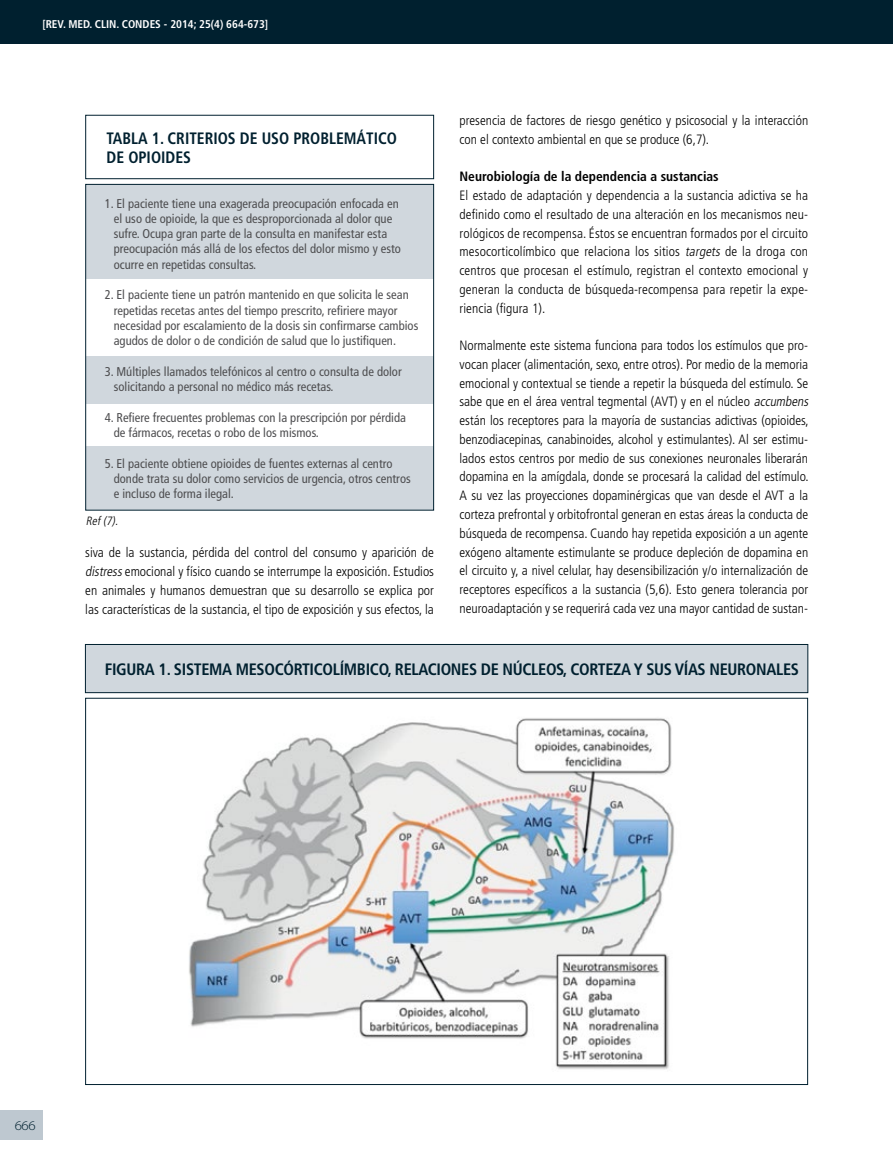
<style>
.page{position:relative;width:893px;height:1170px;background:#fff}
.page>*{position:absolute;margin:0;border:0;box-sizing:border-box;transform-origin:0 0}
.t1{font:700 condensed 16.5px "Frutiger";letter-spacing:-.02em;color:#00202f}
.t2{font:700 condensed 16.5px/19.8px "Frutiger";color:#00202f;scale:.95 1}
.t3{font:300 condensed 13.5px/18.8px "Frutiger";color:#000;text-align:justify}
.t4{font:700 condensed 13.5px "Frutiger";color:#000}
.t5{font:300 13.5px "Myriad Pro";color:#00202f;scale:1.1 1}
.t6{font:condensed 12.75px/15.3px "Frutiger";color:#4d4d4f}
.t7{font:italic 300 condensed 12px "Frutiger";color:#000}
.t8{font:700 condensed 11.25px "Frutiger";color:#fff}
.s1{font-style:italic}
</style>
<div class="page">
<div style="left:0;top:1110px;width:43px;height:30px;background:#bec8d0"></div>
<div style="left:0;top:0;width:893px;height:44px;background:#00202f"></div>
<div style="left:86px;top:184px;width:348px;height:95px;background:#d0d7dd"></div>
<div style="left:86px;top:356px;width:348px;height:47px;background:#d0d7dd"></div>
<div style="left:86px;top:447px;width:348px;height:63px;background:#d0d7dd"></div>
<div style="left:85px;top:184px;width:349px;height:326px;border:1px solid #00202f"></div>
<div style="left:85px;top:115px;width:349px;height:64px;border:1px solid #00202f"></div>
<div style="left:85px;top:644px;width:723px;height:49px;background:#d0d7dd;border:1px solid #00202f"></div>
<img style="left:189px;top:718px;width:485px;height:352px">
<p class="t8" style="left:42px;top:17px;width:227px">[REV. MED. CLIN. CONDES - 2014; 25(4) 664-673]</p>
<p class="t2" style="left:107px;top:128px;width:307px">TABLA 1. CRITERIOS DE USO PROBLEMÁTICO<br>DE OPIOIDES</p>
<p class="t6" style="left:114px;top:195px;width:289px;text-indent:-9px">1. El paciente tiene una exagerada preocupación enfocada en el uso de opioide, la que es desproporcionada al dolor que sufre. Ocupa gran parte de la consulta en manifestar esta preocupación más allá de los efectos del dolor mismo y esto ocurre en repetidas consultas.</p>
<p class="t6" style="left:114px;top:287px;width:306px;text-indent:-9px">2. El paciente tiene un patrón mantenido en que solicita le sean repetidas recetas antes del tiempo prescrito, refiriere mayor necesidad por escalamiento de la dosis sin confirmarse cambios agudos de dolor o de condición de salud que lo justifiquen.</p>
<p class="t6" style="left:114px;top:364px;width:289px;text-indent:-9px">3. Múltiples llamados telefónicos al centro o consulta de dolor solicitando a personal no médico más recetas.</p>
<p class="t6" style="left:114px;top:410px;width:294px;text-indent:-9px">4. Refiere frecuentes problemas con la prescripción por pérdida de fármacos, recetas o robo de los mismos.</p>
<p class="t6" style="left:114px;top:456px;width:298px;text-indent:-9px">5. El paciente obtiene opioides de fuentes externas al centro donde trata su dolor como servicios de urgencia, otros centros e incluso de forma ilegal.</p>
<p class="t7" style="left:86px;top:514px;width:36px">Ref(7).</p>
<p class="t3" style="left:85px;top:543px;width:350px">siva de la sustancia, pérdida del control del consumo y aparición de <span class="s1">distress</span>emocional y físico cuando se interrumpe la exposición. Estudios en animales y humanos demuestran que su desarrollo se explica por las características de la sustancia, el tipo de exposición y sus efectos, la</p>
<p class="t3" style="left:459px;top:111px;width:350px">presencia de factores de riesgo genético y psicosocial y la interacción con el contexto ambiental en que se produce (6,7).</p>
<p class="t4" style="left:459px;top:168px;width:261px">NEUROBIOLOGÍA DE LA DEPENDENCIA A SUSTANCIAS</p>
<p class="t3" style="left:459px;top:186px;width:350px">El estado de adaptación y dependencia a la sustancia adictiva se ha definido como el resultado de una alteración en los mecanismos neu&shy;rológicos de recompensa. Éstos se encuentran formados por el circuito mesocorticolímbico que relaciona los sitios <span class="s1">targets</span> de la droga con centros que procesan el estímulo, registran el contexto emocional y generan la conducta de búsqueda-recompensa para repetir la expe&shy;riencia (figura 1).</p>
<p class="t3" style="left:459px;top:336px;width:353px;text-align:left">Normalmente este sistema funciona para todos los estímulos que pro&shy;vocan placer (alimentación, sexo, entre otros). Por medio de la memoria emocional y contextual se tiende a repetir la búsqueda del estímulo. Se sabe que en el área ventral tegmental (AVT) y en el núcleo <span class="s1">accumbens </span>están los receptores para la mayoría de sustancias adictivas (opioides, benzodiacepinas, canabinoides, alcohol y estimulantes). Al ser estimu&shy;lados estos centros por medio de sus conexiones neuronales liberarán dopamina en la amígdala, donde se procesará la calidad del estímulo.<br>A su vez las proyecciones dopaminérgicas que van desde el AVT a la corteza prefrontal y orbitofrontal generan en estas áreas la conducta de búsqueda de recompensa. Cuando hay repetida exposición a un agente exógeno altamente estimulante se produce depleción de dopamina en el circuito y, a nivel celular, hay desensibilización y/o internalización de receptores específicos a la sustancia (5,6). Esto genera tolerancia por neuroadaptación y se requerirá cada vez una mayor cantidad de sustan-</p>
<p class="t1" style="left:105px;top:659px;width:17px">FIGURA</p>
<p class="t1" style="left:159px;top:659px;width:54px">1. SISTEMA</p>
<p class="t1" style="left:236px;top:659px;width:169px">MESOCÓRTICOLÍM BICO, RELA</p>
<p class="t1" style="left:428px;top:659px;width:33px">CIONES</p>
<p class="t1" style="left:481px;top:659px;width:203px">DE NÚCLEOS, CORTEZA Y SUS VÍAS</p>
<p class="t1" style="left:709px;top:659px;width:10px">NEUR</p>
<p class="t1" style="left:746px;top:659px;width:20px">ONALES</p>
<p class="t5" style="left:15px;top:1117px;width:21px">666</p>
</div>
